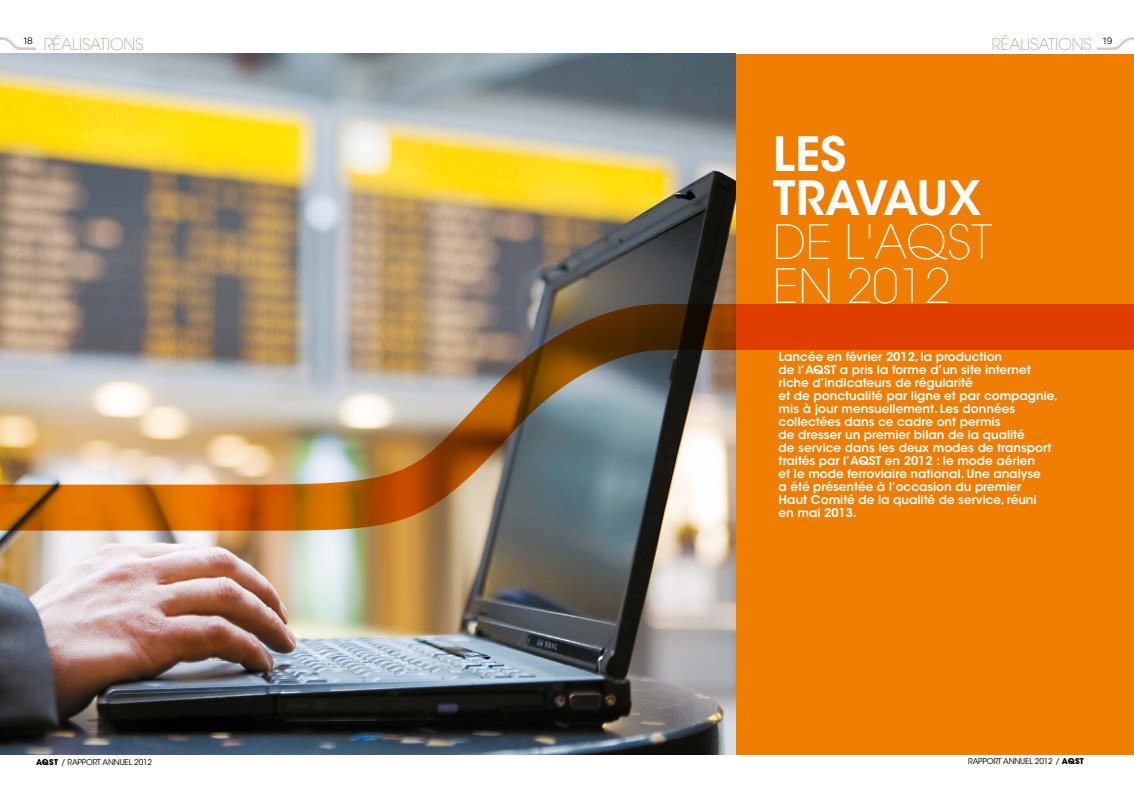
<style>
.page{position:relative;width:1134px;height:794px;background:#fff}
.page>*{position:absolute;margin:0;border:0;box-sizing:border-box;transform-origin:0 0}
.t1{font:200 47px/44px "ITC Avant Garde Std";color:#fff}
.t2{font:600 47px/44px "ITC Avant Garde Std";color:#fff}
.t3{font:200 16px "ITC Avant Garde Std";color:#a48870}
.t4{font:600 12px/13px "ITC Avant Garde Std";color:#fff}
.t5{font:10px "Omnes";color:#000}
.t6{font:8px "ITC Avant Garde Std";letter-spacing:-.02em;color:#000}
.s1{font-weight:700}
</style>
<div class="page">
<svg style="left:0;top:37px;width:36px;height:13px"></svg>
<div style="left:701px;top:54px;width:433px;height:700px;background:#ef7d00"></div>
<img style="left:0;top:54px;width:736px;height:700px">
<img style="left:0;top:300px;width:1134px;height:230px">
<svg style="left:1098px;top:37px;width:36px;height:13px"></svg>
<p class="t5" style="left:24px;top:35px;width:11px">18</p>
<h2 class="t3" style="left:44px;top:35px;width:102px">RÉALISATIONS</h2>
<h2 class="t3" style="left:992px;top:35px;width:102px">RÉALISATIONS</h2>
<p class="t5" style="left:1103px;top:35px;width:11px">19</p>
<h1 class="t2" style="left:773px;top:132px;width:210px">LES<br>TRAVAUX</h1>
<h1 class="t1" style="left:773px;top:222px;width:221px">DE L'AQST<br>EN 2012</h1>
<p class="t4" style="left:779px;top:349px;width:281px">Lancée en février 2012, la production<br>de l’AQST a pris la forme d’un site internet riche d’indicateurs de régularité<br>et de ponctualité par ligne et par compagnie, mis à jour mensuellement. Les données collectées dans ce cadre ont permis<br>de dresser un premier bilan de la qualité<br>de service dans les deux modes de transport traités par l’AQST en 2012 : le mode aérien<br>et le mode ferroviaire national. Une analyse<br>a été présentée à l’occasion du premier<br>Haut Comité de la qualité de service, réuni<br>en mai 2013.</p>
<p class="t6" style="left:36px;top:757px;width:118px"><span class="s1">AQST</span> / RAPPORT ANNUEL 2012</p>
<p class="t6" style="left:968px;top:756px;width:117px">RAPPORT ANNUEL 2012 / <span class="s1">AQST</span></p>
</div>
